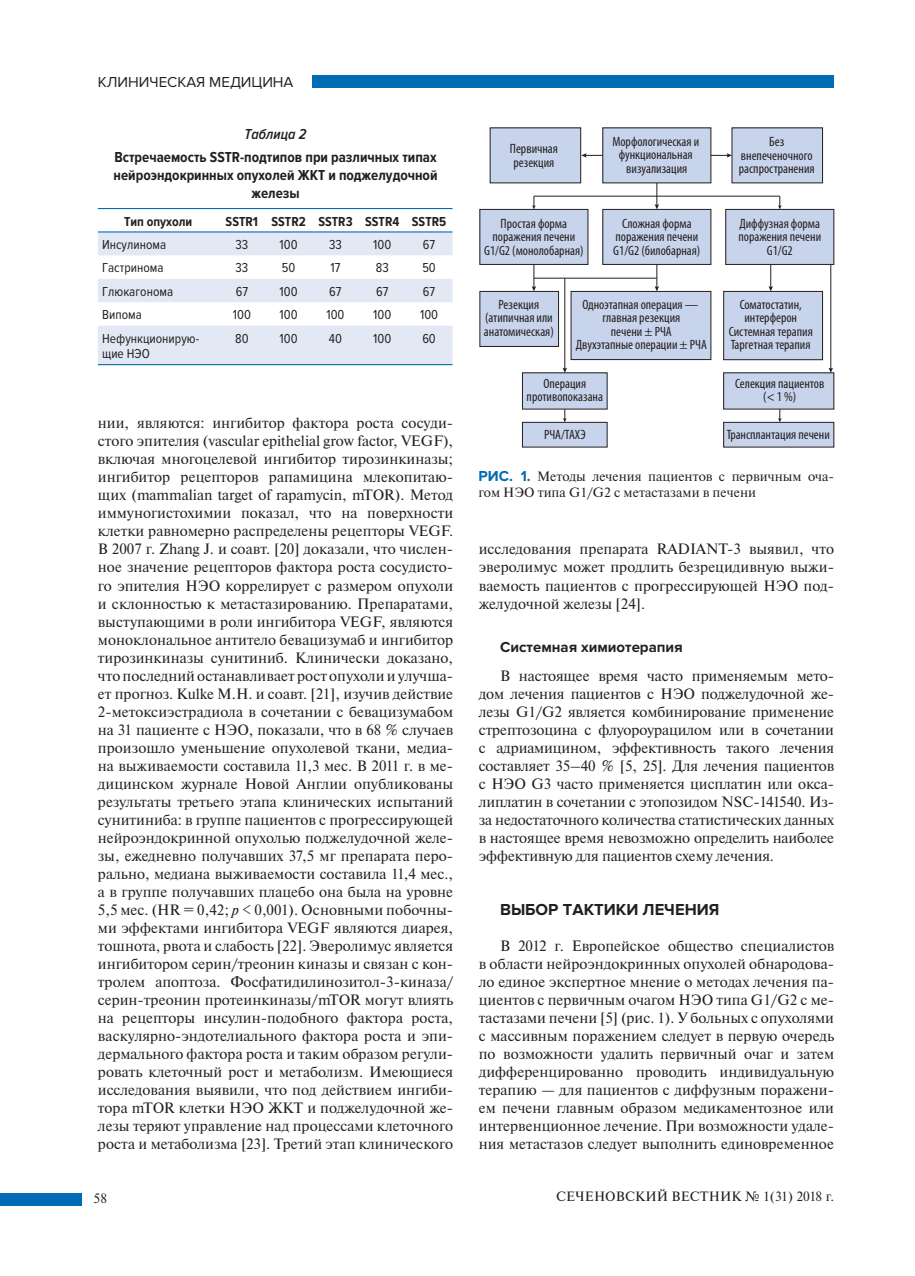
<style>
.page{position:relative;width:915px;height:1276px;background:#fff}
.page>*{position:absolute;margin:0;border:0;box-sizing:border-box;transform-origin:0 0}
.t1{font:700 16.5px "Proxima Nova";color:#231f20}
.t2{font:15px/18px "Newton";color:#231f20;text-align:justify}
.t3{font:700 15px/18px "Proxima Nova Cond";color:#231f20;text-align:center}
.t4{font:700 15px "Proxima Nova";color:#231f20}
.t5{font:15px "Proxima Nova";color:#231f20}
.t6{font:italic 600 15px "Proxima Nova Cond";color:#231f20}
.t7{font:condensed 13.5px/13.5px "Myriad Pro";color:#231f20;text-align:center}
.t8{font:13.5px/15.5px "Proxima Nova Cond";color:#231f20}
.t9{font:13.5px/16.2px "Newton";color:#231f20}
.t10{font:700 13.5px "Proxima Nova Cond";color:#231f20}
.s1{font-style:italic}
.s2{font-family:"Proxima Nova";font-weight:700;font-size:15px;color:#006cb3}
</style>
<div class="page">
<div style="left:0;top:1193px;width:82px;height:12px;background:#006cb3"></div>
<div style="left:313px;top:75px;width:520px;height:13px;background:#006cb3"></div>
<svg style="left:98px;top:232px;width:354px;height:132px;fill:#e2e9f4"></svg>
<hr style="left:98px;top:208px;width:354px;height:1px;background:#006cb3">
<hr style="left:98px;top:231px;width:354px;height:1px;background:#006cb3">
<hr style="left:98px;top:364px;width:354px;height:1px;background:#006cb3">
<div style="left:602px;top:128px;width:108px;height:55px;background:#c8d4eb"></div>
<div style="left:602px;top:209px;width:108px;height:55px;background:#c8d4eb"></div>
<div style="left:602px;top:209px;width:109px;height:56px;border:1px solid #231f20"></div>
<div style="left:571px;top:291px;width:139px;height:68px;background:#c8d4eb"></div>
<div style="left:570px;top:291px;width:141px;height:69px;border:1px solid #231f20"></div>
<div style="left:723px;top:291px;width:99px;height:69px;background:#c8d4eb"></div>
<div style="left:723px;top:291px;width:99px;height:69px;border:1px solid #231f20"></div>
<div style="left:723px;top:373px;width:110px;height:36px;background:#c8d4eb"></div>
<div style="left:725px;top:209px;width:108px;height:55px;background:#c8d4eb"></div>
<div style="left:725px;top:209px;width:108px;height:56px;border:1px solid #231f20"></div>
<div style="left:479px;top:209px;width:108px;height:55px;background:#c8d4eb"></div>
<div style="left:479px;top:209px;width:109px;height:56px;border:1px solid #231f20"></div>
<div style="left:479px;top:291px;width:79px;height:55px;background:#c8d4eb"></div>
<div style="left:479px;top:291px;width:79px;height:56px;border:1px solid #231f20"></div>
<div style="left:522px;top:373px;width:85px;height:36px;background:#c8d4eb"></div>
<div style="left:522px;top:422px;width:85px;height:25px;background:#c8d4eb"></div>
<div style="left:522px;top:422px;width:85px;height:25px;border:1px solid #231f20"></div>
<div style="left:731px;top:128px;width:91px;height:55px;background:#c8d4eb"></div>
<div style="left:490px;top:128px;width:90px;height:55px;background:#c8d4eb"></div>
<svg style="left:581px;top:153px;width:21px;height:5px"></svg>
<svg style="left:532px;top:197px;width:3px;height:12px"></svg>
<svg style="left:563px;top:409px;width:3px;height:13px"></svg>
<svg style="left:777px;top:196px;width:4px;height:13px"></svg>
<svg style="left:654px;top:183px;width:4px;height:26px"></svg>
<svg style="left:654px;top:265px;width:4px;height:26px"></svg>
<svg style="left:768px;top:265px;width:4px;height:26px"></svg>
<hr style="left:830px;top:264px;width:1px;height:105px;background:#231f20">
<svg style="left:828px;top:368px;width:4px;height:5px"></svg>
<svg style="left:531px;top:265px;width:5px;height:26px"></svg>
<hr style="left:564px;top:278px;width:1px;height:91px;background:#231f20">
<svg style="left:562px;top:368px;width:5px;height:5px"></svg>
<svg style="left:710px;top:153px;width:21px;height:5px"></svg>
<hr style="left:533px;top:196px;width:246px;height:1px;background:#231f20">
<hr style="left:533px;top:278px;width:123px;height:1px;background:#231f20">
<div style="left:723px;top:422px;width:110px;height:25px;background:#c8d4eb"></div>
<div style="left:723px;top:422px;width:110px;height:25px;border:1px solid #231f20"></div>
<svg style="left:777px;top:409px;width:4px;height:13px"></svg>
<p class="t5" style="left:98px;top:77px;width:197px">КЛИНИЧЕСКАЯ МЕДИЦИНА</p>
<p class="t6" style="left:244px;top:129px;width:63px">Таблица 2</p>
<p class="t3" style="left:113px;top:149px;width:325px">Встречаемость SSTR-подтипов при различных типах нейроэндокринных опухолей ЖКТ и поджелудочной железы</p>
<p class="t10" style="left:124px;top:216px;width:70px">Тип опухоли</p>
<p class="t10" style="left:225px;top:216px;width:222px">SSTR1 SSTR2 SSTR3 SSTR4 SSTR5</p>
<p class="t8" style="left:102px;top:238px;width:65px">Инсулинома</p>
<p class="t8" style="left:235px;top:238px;width:14px">33</p>
<p class="t8" style="left:279px;top:238px;width:20px">100</p>
<p class="t8" style="left:329px;top:238px;width:14px">33</p>
<p class="t8" style="left:373px;top:238px;width:20px">100</p>
<p class="t8" style="left:423px;top:238px;width:14px">67</p>
<p class="t8" style="left:102px;top:261px;width:63px">Гастринома</p>
<p class="t8" style="left:235px;top:261px;width:14px">33</p>
<p class="t8" style="left:282px;top:261px;width:15px">50</p>
<p class="t8" style="left:330px;top:261px;width:11px">17</p>
<p class="t8" style="left:375px;top:261px;width:14px">83</p>
<p class="t8" style="left:422px;top:261px;width:15px">50</p>
<p class="t8" style="left:102px;top:285px;width:72px">Глюкагонома</p>
<p class="t8" style="left:235px;top:285px;width:14px">67</p>
<p class="t8" style="left:279px;top:285px;width:20px">100</p>
<p class="t8" style="left:329px;top:285px;width:14px">67</p>
<p class="t8" style="left:376px;top:285px;width:14px">67</p>
<p class="t8" style="left:423px;top:285px;width:14px">67</p>
<p class="t8" style="left:102px;top:308px;width:41px">Випома</p>
<p class="t8" style="left:233px;top:308px;width:20px">100</p>
<p class="t8" style="left:279px;top:308px;width:20px">100</p>
<p class="t8" style="left:326px;top:308px;width:20px">100</p>
<p class="t8" style="left:373px;top:308px;width:20px">100</p>
<p class="t8" style="left:420px;top:308px;width:20px">100</p>
<p class="t8" style="left:102px;top:331px;width:99px">Нефункционирую&shy;щие НЭО</p>
<p class="t8" style="left:235px;top:331px;width:15px">80</p>
<p class="t8" style="left:279px;top:331px;width:20px">100</p>
<p class="t8" style="left:329px;top:331px;width:15px">40</p>
<p class="t8" style="left:373px;top:331px;width:20px">100</p>
<p class="t8" style="left:422px;top:331px;width:15px">60</p>
<p class="t2" style="left:98px;top:415px;width:357px">нии, являются: ингибитор фактора роста сосуди&shy;стого эпителия (vascular epithelial grow factor, VEGF), включая многоцелевой ингибитор тирозинкиназы; ингибитор рецепторов рапамицина млекопитаю&shy;щих (mammalian target of rapamycin, mTOR). Метод иммуногистохимии показал, что на поверхности клетки равномерно распределены рецепторы VEGF.<br>В 2007 г. Zhang J. и соавт. [20] доказали, что числен&shy;ное значение рецепторов фактора роста сосудисто&shy;го эпителия НЭО коррелирует с размером опухоли и склонностью к метастазированию. Препаратами, выступающими в роли ингибитора VEGF, являются моноклональное антитело бевацизумаб и ингибитор тирозинкиназы сунитиниб. Клинически доказано, что последний останавливает рост опухоли и улучша&shy;ет прогноз. Kulke M.H. и соавт. [21], изучив действие 2-метоксиэстрадиола в сочетании с бевацизумабом на 31 пациенте с НЭО, показали, что в 68 % случаев произошло уменьшение опухолевой ткани, медиа&shy;на выживаемости составила 11,3 мес. В 2011 г. в ме&shy;дицинском журнале Новой Англии опубликованы результаты третьего этапа клинических испытаний сунитиниба: в группе пациентов с прогрессирующей нейроэндокринной опухолью поджелудочной желе&shy;зы, ежедневно получавших 37,5 мг препарата перо&shy;рально, медиана выживаемости составила 11,4 мес., а в группе получавших плацебо она была на уровне 5,5 мес. (HR = 0,42; <span class="s1">p</span> &lt; 0,001). Основными побочны&shy;ми эффектами ингибитора VEGF являются диарея, тошнота, рвота и слабость [22]. Эверолимус является ингибитором серин/треонин киназы и связан с кон&shy;тролем апоптоза. Фосфатидилинозитол-3-киназа/ серин-треонин протеинкиназы/mTOR могут влиять на рецепторы инсулин-подобного фактора роста, васкулярно-эндотелиального фактора роста и эпи&shy;дермального фактора роста и таким образом регули&shy;ровать клеточный рост и метаболизм. Имеющиеся исследования выявили, что под действием ингиби&shy;тора mTOR клетки НЭО ЖКТ и поджелудочной же&shy;лезы теряют управление над процессами клеточного роста и метаболизма [23]. Третий этап клинического</p>
<p class="t7" style="left:509px;top:143px;width:49px;text-align:left">Первичная резекция</p>
<p class="t7" style="left:612px;top:136px;width:88px">Морфологическая и функциональная визуализация</p>
<p class="t7" style="left:738px;top:136px;width:77px">Без внепеченочного распространения</p>
<p class="t7" style="left:484px;top:218px;width:101px">Простая форма поражения печени<br>G1/G2 (монолобарная)</p>
<p class="t7" style="left:613px;top:218px;width:89px">Сложная форма поражения печени<br>G1/G2 (билобарная)</p>
<p class="t7" style="left:738px;top:218px;width:84px">Диффузная форма поражения печени<br>G1/G2</p>
<p class="t7" style="left:484px;top:299px;width:71px">Резекция (атипичная или анатомическая)</p>
<p class="t7" style="left:575px;top:299px;width:133px">Одноэтапная операция — главная резекция<br>печени ± РЧА<br>Двухэтапные операции ± РЧА</p>
<p class="t7" style="left:728px;top:299px;width:85px">Соматостатин, интерферон<br>Системная терапия<br>Таргетная терапия</p>
<p class="t7" style="left:526px;top:377px;width:78px">Операция противопоказана</p>
<p class="t7" style="left:544px;top:428px;width:43px">РЧА/ТАХЭ</p>
<p class="t7" style="left:735px;top:377px;width:91px">Селекция пациентов (&lt; 1 %)</p>
<p class="t7" style="left:726px;top:428px;width:105px">Трансплантация печени</p>
<p class="t9" style="left:478px;top:469px;width:357px"><span class="s2">РИС. 1.</span> Методы лечения пациентов с первичным оча&shy;гом НЭО типа G1/G2 с метастазами в печени</p>
<p class="t2" style="left:478px;top:541px;width:357px">исследования препарата RADIANT-3 выявил, что эверолимус может продлить безрецидивную выжи&shy;ваемость пациентов с прогрессирующей НЭО под&shy;желудочной железы [24].</p>
<p class="t4" style="left:500px;top:642px;width:184px">Системная химиотерапия</p>
<p class="t2" style="left:478px;top:667px;width:357px;text-indent:21px">В настоящее время часто применяемым мето&shy;дом лечения пациентов с НЭО поджелудочной же&shy;лезы G1/G2 является комбинирование применение стрептозоцина с флуороурацилом или в сочетании с адриамицином, эффективность такого лечения составляет 35–40 % [5, 25]. Для лечения пациентов с НЭО G3 часто применяется цисплатин или окса&shy;липлатин в сочетании с этопозидом NSC-141540. Из&shy;за недостаточного количества статистических данных в настоящее время невозможно определить наиболее эффективную для пациентов схему лечения.</p>
<p class="t1" style="left:500px;top:903px;width:221px">ВЫБОР ТАКТИКИ ЛЕЧЕНИЯ</p>
<p class="t2" style="left:478px;top:937px;width:357px;text-indent:21px">В 2012 г. Европейское общество специалистов в области нейроэндокринных опухолей обнародова&shy;ло единое экспертное мнение о методах лечения па&shy;циентов с первичным очагом НЭО типа G1/G2 с ме&shy;тастазами печени [5] (рис. 1). У больных с опухолями с массивным поражением следует в первую очередь по возможности удалить первичный очаг и затем дифференцированно проводить индивидуальную терапию — для пациентов с диффузным поражени&shy;ем печени главным образом медикаментозное или интервенционное лечение. При возможности удале&shy;ния метастазов следует выполнить единовременное</p>
<p class="t9" style="left:93px;top:1191px;width:15px">58</p>
<p class="t9" style="left:556px;top:1189px;width:279px">СЕЧЕНОВСКИЙ ВЕСТНИК № 1(31) 2018 г.</p>
</div>
